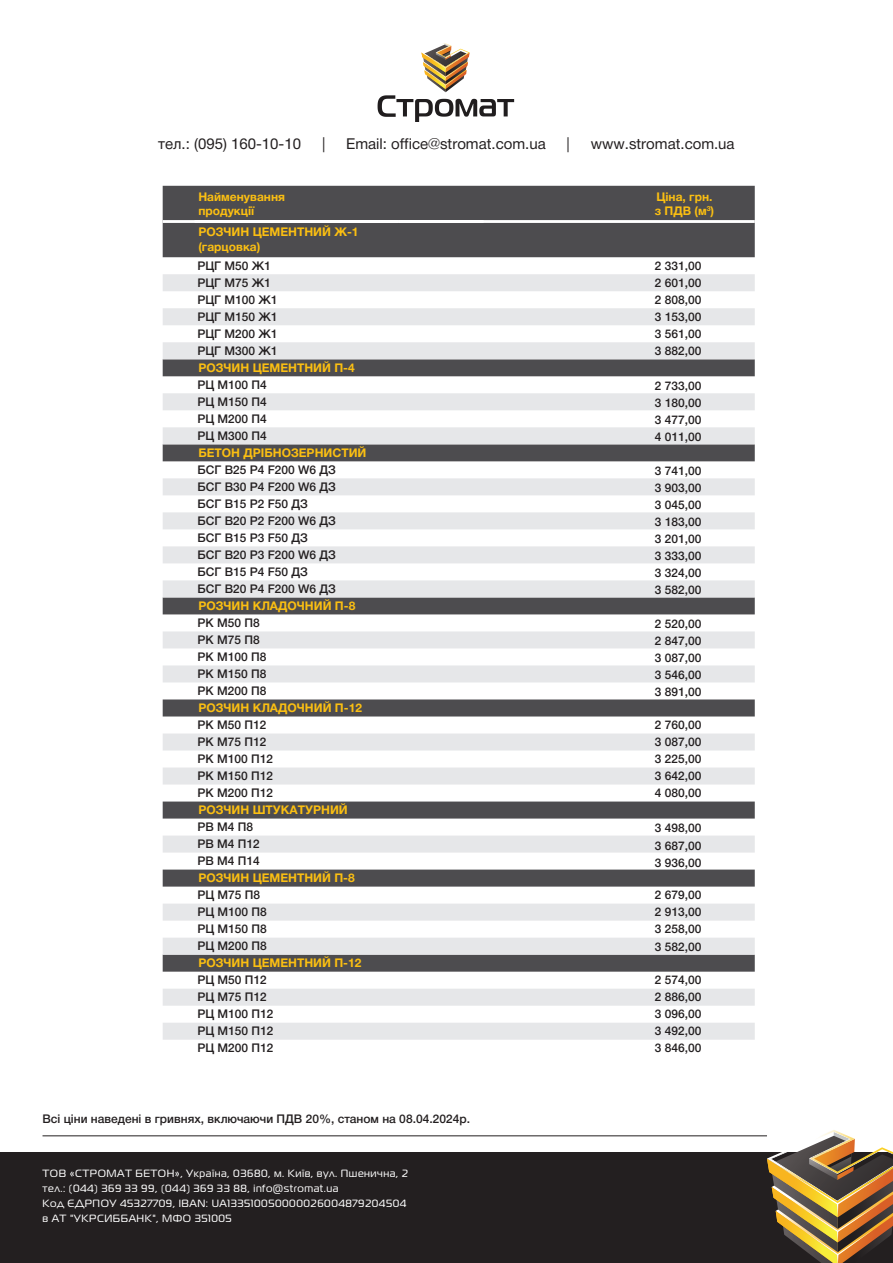
<style>
.page{position:relative;width:893px;height:1263px;background:#fff}
.page>*{position:absolute;margin:0;border:0;box-sizing:border-box;transform-origin:0 0}
.t1{font:15px "Helvetica Neue Cyr";color:#231f20}
.t2{font:500 12px/17px "Helvetica Neue Cyr";color:#231f20;text-align:justify}
.t3{font:700 12px/14.4px "Helvetica Neue Cyr";color:#fbbf12}
.t4{font:10.5px/15px "Magistral";letter-spacing:.05em;color:#fff}
</style>
<div class="page">
<div style="left:0;top:1152px;width:893px;height:111px;background:#231f20"></div>
<hr style="left:43px;top:1135px;width:724px;height:1px;background:#231f20">
<div style="left:163px;top:186px;width:592px;height:72px;background:#4d4c4f"></div>
<svg style="left:163px;top:274px;width:592px;height:766px"></svg>
<hr style="left:163px;top:220px;width:592px;height:3px;background:#fff">
<svg style="left:767px;top:1130px;width:126px;height:133px"></svg>
<svg style="left:378px;top:43px;width:136px;height:79px"></svg>
<p class="t1" style="left:158px;top:135px;width:144px">тел.: (095) 160-10-10</p>
<p class="t1" style="left:322px;top:135px;width:5px">|</p>
<p class="t1" style="left:346px;top:135px;width:201px">Email: office@stromat.com.ua</p>
<p class="t1" style="left:567px;top:135px;width:5px">|</p>
<p class="t1" style="left:591px;top:135px;width:145px">www.stromat.com.ua</p>
<p class="t3" style="left:655px;top:189px;width:61px">Ціна, грн. з ПДВ (м<sup>3</sup>)</p>
<p class="t3" style="left:198px;top:189px;width:88px">Найменування продукції</p>
<p class="t3" style="left:198px;top:225px;width:162px">РОЗЧИН ЦЕМЕНТНИЙ Ж-1 (гарцовка)</p>
<p class="t2" style="left:197px;top:257px;width:82px;text-align:left">РЦГ М50 Ж1<br>РЦГ М75 Ж1<br>РЦГ М100 Ж1<br>РЦГ М150 Ж1<br>РЦГ М200 Ж1<br>РЦГ М300 Ж1</p>
<p class="t3" style="left:198px;top:361px;width:158px">РОЗЧИН ЦЕМЕНТНИЙ П-4</p>
<p class="t2" style="left:197px;top:376px;width:71px">РЦ М100 П4<br>РЦ М150 П4<br>РЦ М200 П4<br>РЦ М300 П4</p>
<p class="t3" style="left:198px;top:446px;width:170px">БЕТОН ДРІБНОЗЕРНИСТИЙ</p>
<p class="t2" style="left:197px;top:461px;width:140px;text-align:left">БСГ В25 Р4 F200 W6 ДЗ<br>БСГ В30 Р4 F200 W6 ДЗ<br>БСГ В15 Р2 F50 ДЗ<br>БСГ В20 Р2 F200 W6 ДЗ<br>БСГ В15 Р3 F50 ДЗ<br>БСГ В20 Р3 F200 W6 ДЗ<br>БСГ В15 Р4 F50 ДЗ<br>БСГ В20 Р4 F200 W6 ДЗ</p>
<p class="t3" style="left:198px;top:599px;width:158px">РОЗЧИН КЛАДОЧНИЙ П-8</p>
<p class="t2" style="left:197px;top:614px;width:70px;text-align:left">РК М50 П8<br>РК М75 П8<br>РК М100 П8<br>РК М150 П8<br>РК М200 П8</p>
<p class="t3" style="left:198px;top:701px;width:165px">РОЗЧИН КЛАДОЧНИЙ П-12</p>
<p class="t2" style="left:197px;top:717px;width:77px;text-align:left">РК М50 П12<br>РК М75 П12<br>РК М100 П12<br>РК М150 П12<br>РК М200 П12</p>
<p class="t3" style="left:198px;top:803px;width:151px">РОЗЧИН ШТУКАТУРНИЙ</p>
<p class="t2" style="left:197px;top:819px;width:64px;text-align:left">РВ М4 П8<br>РВ М4 П12<br>РВ М4 П14</p>
<p class="t3" style="left:198px;top:871px;width:158px">РОЗЧИН ЦЕМЕНТНИЙ П-8</p>
<p class="t2" style="left:197px;top:887px;width:71px;text-align:left">РЦ М75 П8<br>РЦ М100 П8<br>РЦ М150 П8<br>РЦ М200 П8</p>
<p class="t3" style="left:198px;top:956px;width:165px">РОЗЧИН ЦЕМЕНТНИЙ П-12</p>
<p class="t2" style="left:197px;top:972px;width:78px;text-align:left">РЦ М50 П12<br>РЦ М75 П12<br>РЦ М100 П12<br>РЦ М150 П12<br>РЦ М200 П12</p>
<p class="t2" style="left:655px;top:257px;width:48px">2 331,00<br>2 601,00<br>2 808,00<br>3 153,00<br>3 561,00<br>3 882,00</p>
<p class="t2" style="left:655px;top:377px;width:48px">2 733,00<br>3 180,00<br>3 477,00<br>4 011,00</p>
<p class="t2" style="left:655px;top:462px;width:48px">3 741,00<br>3 903,00<br>3 045,00<br>3 183,00<br>3 201,00<br>3 333,00<br>3 324,00<br>3 582,00</p>
<p class="t2" style="left:655px;top:616px;width:48px">2 520,00<br>2 847,00<br>3 087,00<br>3 546,00<br>3 891,00</p>
<p class="t2" style="left:655px;top:716px;width:48px">2 760,00<br>3 087,00<br>3 225,00<br>3 642,00<br>4 080,00</p>
<p class="t2" style="left:655px;top:820px;width:48px">3 498,00<br>3 687,00<br>3 936,00</p>
<p class="t2" style="left:655px;top:887px;width:48px">2 679,00<br>2 913,00<br>3 258,00<br>3 582,00</p>
<p class="t2" style="left:655px;top:971px;width:48px">2 574,00<br>2 886,00<br>3 096,00<br>3 492,00<br>3 846,00</p>
<p class="t2" style="left:43px;top:1110px;width:429px">Всі ціни наведені в гривнях, включаючи ПДВ 20%, станом на 08.04.2024р.</p>
<p class="t4" style="left:43px;top:1165px;width:367px">ТОВ «СТРОМАТ БЕТОН», Україна, 03680, м. Київ, вул. Пшенична, 2 тел.: (044) 369 33 99, (044) 369 33 88, info@stromat.ua<br>Код ЄДРПОУ 45327709, IBAN: UA133510050000026004879204504 в АТ "УКРСИББАНК", МФО 351005</p>
</div>
